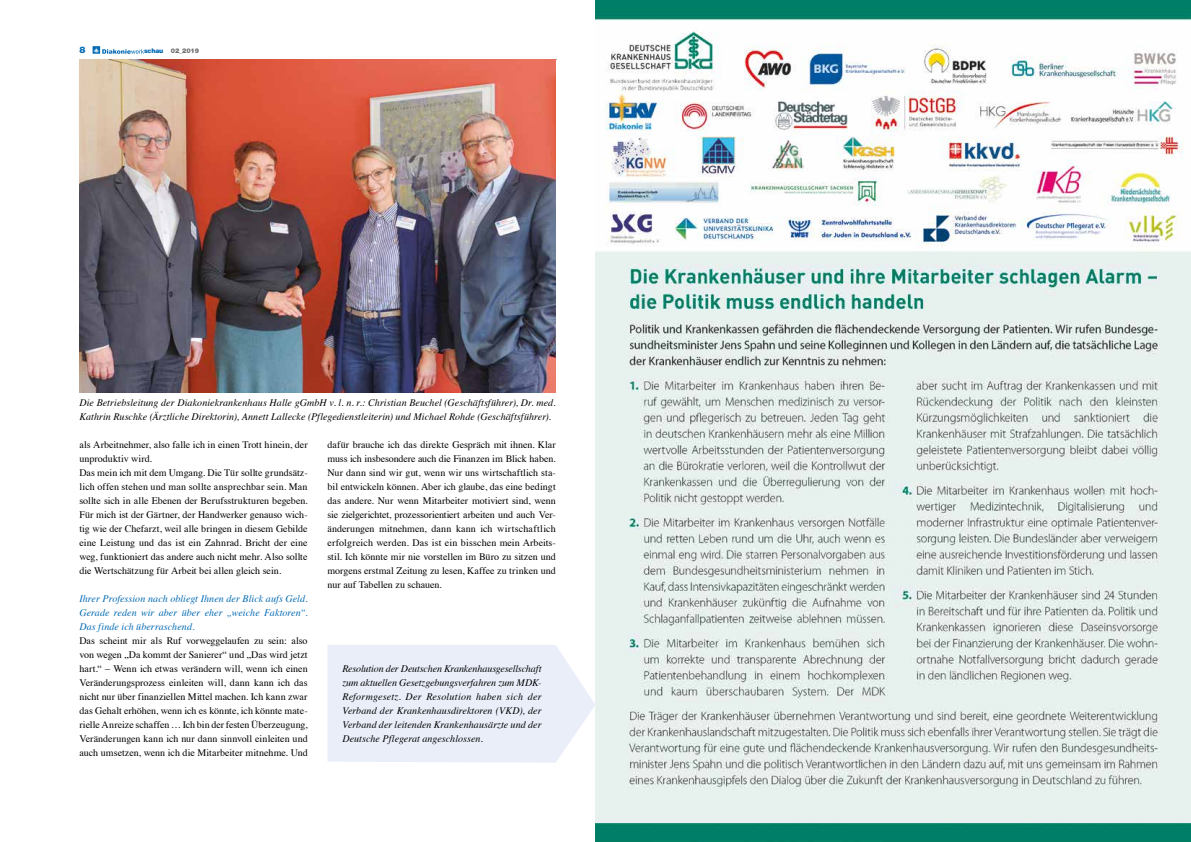
<style>
.page{position:relative;width:1191px;height:842px;background:#fff}
.page>*{position:absolute;margin:0;border:0;box-sizing:border-box;transform-origin:0 0}
.t1{font:10px/14px "Times";color:#000;text-align:justify}
.t2{font:italic 10px/14px "Times";letter-spacing:.005em;color:#000;text-align:justify}
.t3{font:italic 10px/14px "Times";letter-spacing:.005em;color:#0069b4;text-align:justify}
.t4{font:900 9px "Helvetica Neue LT Pro";color:#0069b4}
.t5{font:900 6.5px "Helvetica Neue LT Pro";letter-spacing:-.03em;color:#6f6f6e}
.s1{color:#0069b4}
</style>
<div class="page">
<svg style="left:327px;top:645px;width:268px;height:118px;background:#eaeff9"></svg>
<svg style="left:79px;top:46px;width:477px;height:14px"></svg>
<img style="left:595px;top:0;width:596px;height:842px">
<img style="left:79px;top:60px;width:477px;height:332px">
<p class="t4" style="left:79px;top:45px;width:8px">8</p>
<p class="t5" style="left:144px;top:47px;width:56px"><span class="s1">schau</span> 02_2019</p>
<p class="t2" style="left:79px;top:395px;width:478px">Die Betriebsleitung der Diakoniekrankenhaus Halle gGmbH v. l. n. r.: Christian Beuchel (Geschäftsführer), Dr. med.<br>Kathrin Ruschke (Ärztliche Direktorin), Annett Lallecke (Pflegedienstleiterin) und Michael Rohde (Geschäftsführer).</p>
<p class="t1" style="left:327px;top:437px;width:230px">dafür brauche ich das direkte Gespräch mit ihnen. Klar muss ich insbesondere auch die Finanzen im Blick haben.<br>Nur dann sind wir gut, wenn wir uns wirtschaftlich sta&shy;bil entwickeln können. Aber ich glaube, das eine bedingt das andere. Nur wenn Mitarbeiter motiviert sind, wenn sie zielgerichtet, prozessorientiert arbeiten und auch Ver&shy;änderungen mitnehmen, dann kann ich wirtschaftlich erfolgreich werden. Das ist ein bisschen mein Arbeits&shy;stil. Ich könnte mir nie vorstellen im Büro zu sitzen und morgens erstmal Zeitung zu lesen, Kaffee zu trinken und nur auf Tabellen zu schauen.</p>
<p class="t1" style="left:79px;top:437px;width:230px;text-align:left">als Arbeitnehmer, also falle ich in einen Trott hinein, der unproduktiv wird.<br>Das mein ich mit dem Umgang. Die Tür sollte grundsätz&shy;lich offen stehen und man sollte ansprechbar sein. Man sollte sich in alle Ebenen der Berufsstrukturen begeben.<br>Für mich ist der Gärtner, der Handwerker genauso wich&shy;tig wie der Chefarzt, weil alle bringen in diesem Gebilde eine Leistung und das ist ein Zahnrad. Bricht der eine weg, funktioniert das andere auch nicht mehr. Also sollte die Wertschätzung für Arbeit bei allen gleich sein.</p>
<p class="t3" style="left:79px;top:591px;width:230px">Ihrer Profession nach obliegt Ihnen der Blick aufs Geld.<br>Gerade reden wir aber über eher „weiche Faktoren“.<br>Das finde ich überraschend.</p>
<p class="t1" style="left:79px;top:633px;width:230px">Das scheint mir als Ruf vorweggelaufen zu sein: also von wegen „Da kommt der Sanierer“ und „Das wird jetzt hart.“ – Wenn ich etwas verändern will, wenn ich einen Veränderungsprozess einleiten will, dann kann ich das nicht nur über finanziellen Mittel machen. Ich kann zwar das Gehalt erhöhen, wenn ich es könnte, ich könnte mate&shy;rielle Anreize schaffen … Ich bin der festen Überzeugung, Veränderungen kann ich nur dann sinnvoll einleiten und auch umsetzen, wenn ich die Mitarbeiter mitnehme. Und</p>
<p class="t2" style="left:342px;top:661px;width:201px">Resolution der Deutschen Krankenhausgesellschaft zum aktuellen Gesetzgebungsverfahren zum MDK-Reformgesetz. Der Resolution haben sich der Verband der Krankenhausdirektoren (VKD), der Verband der leitenden Krankenhausärzte und der Deutsche Pflegerat angeschlossen.</p>
</div>
